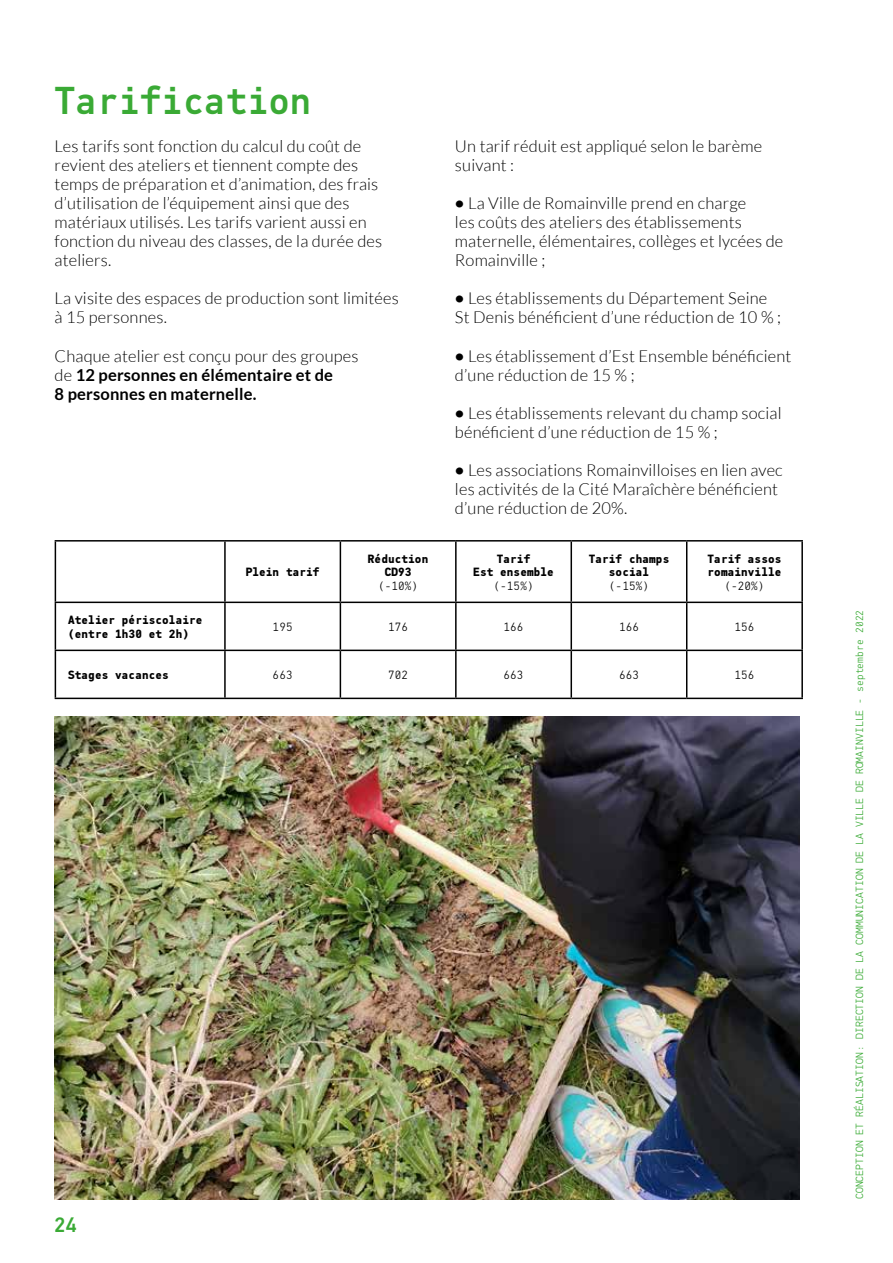
<style>
.page{position:relative;width:893px;height:1263px;background:#fff}
.page>*{position:absolute;margin:0;border:0;box-sizing:border-box;transform-origin:0 0}
.t1{font:500 39px "PFDIN Mono";color:#3aaa35}
.t2{font:500 21px "PFDIN Mono";color:#3aaa35}
.t3{font:300 16.5px/19px "Lato";letter-spacing:.01em;color:#000}
.t4{font:700 16.5px/19px "Lato";letter-spacing:.01em;color:#000}
.t5{font:700 12px/13.5px "PFDIN Mono";letter-spacing:.01em;color:#000;text-align:center}
.t6{font:300 12px "PFDIN Mono";letter-spacing:.01em;color:#000}
.t7{font:300 10.5px "PFDIN Mono";letter-spacing:.01em;color:#3aaa35}
.s1{font-weight:300}
.s2{font-weight:700}
</style>
<div class="page">
<hr style="left:55px;top:540px;width:170px;height:2px;background:#000">
<hr style="left:55px;top:542px;width:1px;height:60px;background:#000">
<hr style="left:225px;top:540px;width:115px;height:2px;background:#000">
<hr style="left:224px;top:542px;width:2px;height:60px;background:#000">
<hr style="left:340px;top:540px;width:116px;height:2px;background:#000">
<hr style="left:340px;top:542px;width:1px;height:60px;background:#000">
<hr style="left:456px;top:540px;width:115px;height:2px;background:#000">
<hr style="left:455px;top:542px;width:2px;height:60px;background:#000">
<hr style="left:571px;top:540px;width:116px;height:2px;background:#000">
<hr style="left:570px;top:542px;width:2px;height:60px;background:#000">
<hr style="left:687px;top:540px;width:116px;height:2px;background:#000">
<hr style="left:686px;top:542px;width:1px;height:60px;background:#000">
<hr style="left:801px;top:542px;width:2px;height:60px;background:#000">
<hr style="left:55px;top:602px;width:170px;height:1px;background:#000">
<hr style="left:55px;top:603px;width:1px;height:47px;background:#000">
<hr style="left:225px;top:602px;width:115px;height:1px;background:#000">
<hr style="left:224px;top:603px;width:2px;height:47px;background:#000">
<hr style="left:340px;top:602px;width:116px;height:1px;background:#000">
<hr style="left:340px;top:603px;width:1px;height:47px;background:#000">
<hr style="left:456px;top:602px;width:115px;height:1px;background:#000">
<hr style="left:455px;top:603px;width:2px;height:47px;background:#000">
<hr style="left:571px;top:602px;width:116px;height:1px;background:#000">
<hr style="left:570px;top:603px;width:2px;height:47px;background:#000">
<hr style="left:687px;top:602px;width:116px;height:1px;background:#000">
<hr style="left:686px;top:603px;width:1px;height:47px;background:#000">
<hr style="left:801px;top:603px;width:2px;height:47px;background:#000">
<hr style="left:55px;top:650px;width:170px;height:1px;background:#000">
<hr style="left:55px;top:651px;width:1px;height:47px;background:#000">
<hr style="left:225px;top:650px;width:115px;height:1px;background:#000">
<hr style="left:224px;top:651px;width:2px;height:47px;background:#000">
<hr style="left:340px;top:650px;width:116px;height:1px;background:#000">
<hr style="left:340px;top:651px;width:1px;height:47px;background:#000">
<hr style="left:456px;top:650px;width:115px;height:1px;background:#000">
<hr style="left:455px;top:651px;width:2px;height:47px;background:#000">
<hr style="left:571px;top:650px;width:116px;height:1px;background:#000">
<hr style="left:570px;top:651px;width:2px;height:47px;background:#000">
<hr style="left:687px;top:650px;width:116px;height:1px;background:#000">
<hr style="left:686px;top:651px;width:1px;height:47px;background:#000">
<hr style="left:801px;top:651px;width:2px;height:47px;background:#000">
<hr style="left:55px;top:698px;width:170px;height:1px;background:#000">
<hr style="left:225px;top:698px;width:115px;height:1px;background:#000">
<hr style="left:340px;top:698px;width:116px;height:1px;background:#000">
<hr style="left:456px;top:698px;width:115px;height:1px;background:#000">
<hr style="left:571px;top:698px;width:116px;height:1px;background:#000">
<hr style="left:687px;top:698px;width:116px;height:1px;background:#000">
<img style="left:55px;top:716px;width:744px;height:483px">
<h1 class="t1" style="left:54px;top:77px;width:259px">Tarification</h1>
<p class="t3" style="left:55px;top:137px;width:329px">Les tarifs sont fonction du calcul du coût de revient des ateliers et tiennent compte des temps de préparation et d’animation, des frais d’utilisation de l’équipement ainsi que des matériaux utilisés. Les tarifs varient aussi en fonction du niveau des classes, de la durée des ateliers.</p>
<p class="t3" style="left:55px;top:289px;width:346px">La visite des espaces de production sont limitées à 15 personnes.</p>
<p class="t4" style="left:55px;top:346px;width:305px"><span class="s1">Chaque atelier est conçu pour des groupes de</span> 12 personnes en élémentaire et de<br>8 personnes en maternelle.</p>
<p class="t5" style="left:246px;top:565px;width:75px">Plein tarif</p>
<p class="t5" style="left:368px;top:552px;width:62px">Réduction<br>CD93</p>
<p class="t6" style="left:378px;top:579px;width:42px">(-10%)</p>
<p class="t3" style="left:455px;top:137px;width:309px">Un tarif réduit est appliqué selon le barème suivant :</p>
<p class="t3" style="left:455px;top:194px;width:330px"><span class="s2">•</span> La Ville de Romainville prend en charge<br>les coûts des ateliers des établissements maternelle, élémentaires, collèges et lycées de Romainville ;</p>
<p class="t3" style="left:455px;top:289px;width:328px"><span class="s2">•</span> Les établissements du Département Seine<br>St Denis bénéficient d’une réduction de 10 % ;</p>
<p class="t3" style="left:455px;top:346px;width:338px"><span class="s2">•</span> Les établissement d’Est Ensemble bénéficient d’une réduction de 15 % ;</p>
<p class="t3" style="left:455px;top:403px;width:328px"><span class="s2">•</span> Les établissements relevant du champ social bénéficient d’une réduction de 15 % ;</p>
<p class="t3" style="left:455px;top:460px;width:329px"><span class="s2">•</span> Les associations Romainvilloises en lien avec les activités de la Cité Maraîchère bénéficient d’une réduction de 20%.</p>
<p class="t5" style="left:473px;top:552px;width:82px">Tarif<br>Est ensemble</p>
<p class="t6" style="left:493px;top:579px;width:42px">(-15%)</p>
<p class="t5" style="left:589px;top:552px;width:82px">Tarif champs social</p>
<p class="t6" style="left:609px;top:579px;width:42px">(-15%)</p>
<p class="t5" style="left:708px;top:552px;width:75px;text-align:left">Tarif assos romainville</p>
<p class="t6" style="left:724px;top:579px;width:42px">(-20%)</p>
<p class="t5" style="left:68px;top:613px;width:136px;text-align:left">Atelier périscolaire (entre 1h30 et 2h)</p>
<p class="t6" style="left:273px;top:620px;width:22px">195</p>
<p class="t6" style="left:388px;top:620px;width:22px">176</p>
<p class="t6" style="left:504px;top:620px;width:22px">166</p>
<p class="t6" style="left:619px;top:620px;width:22px">166</p>
<p class="t6" style="left:734px;top:620px;width:22px">156</p>
<p class="t5" style="left:68px;top:668px;width:102px">Stages vacances</p>
<p class="t6" style="left:273px;top:668px;width:22px">663</p>
<p class="t6" style="left:388px;top:668px;width:22px">702</p>
<p class="t6" style="left:504px;top:668px;width:22px">663</p>
<p class="t6" style="left:619px;top:668px;width:22px">663</p>
<p class="t6" style="left:734px;top:668px;width:22px">156</p>
<p class="t2" style="left:54px;top:1212px;width:25px">24</p>
<p class="t7" style="left:854px;top:1199px;width:591px;rotate:-90deg">CONCEPTION ET RÉALISATION : DIRECTION DE LA COMMUNICATION DE LA VILLE DE ROMAINVILLE - septembre 2022</p>
</div>
